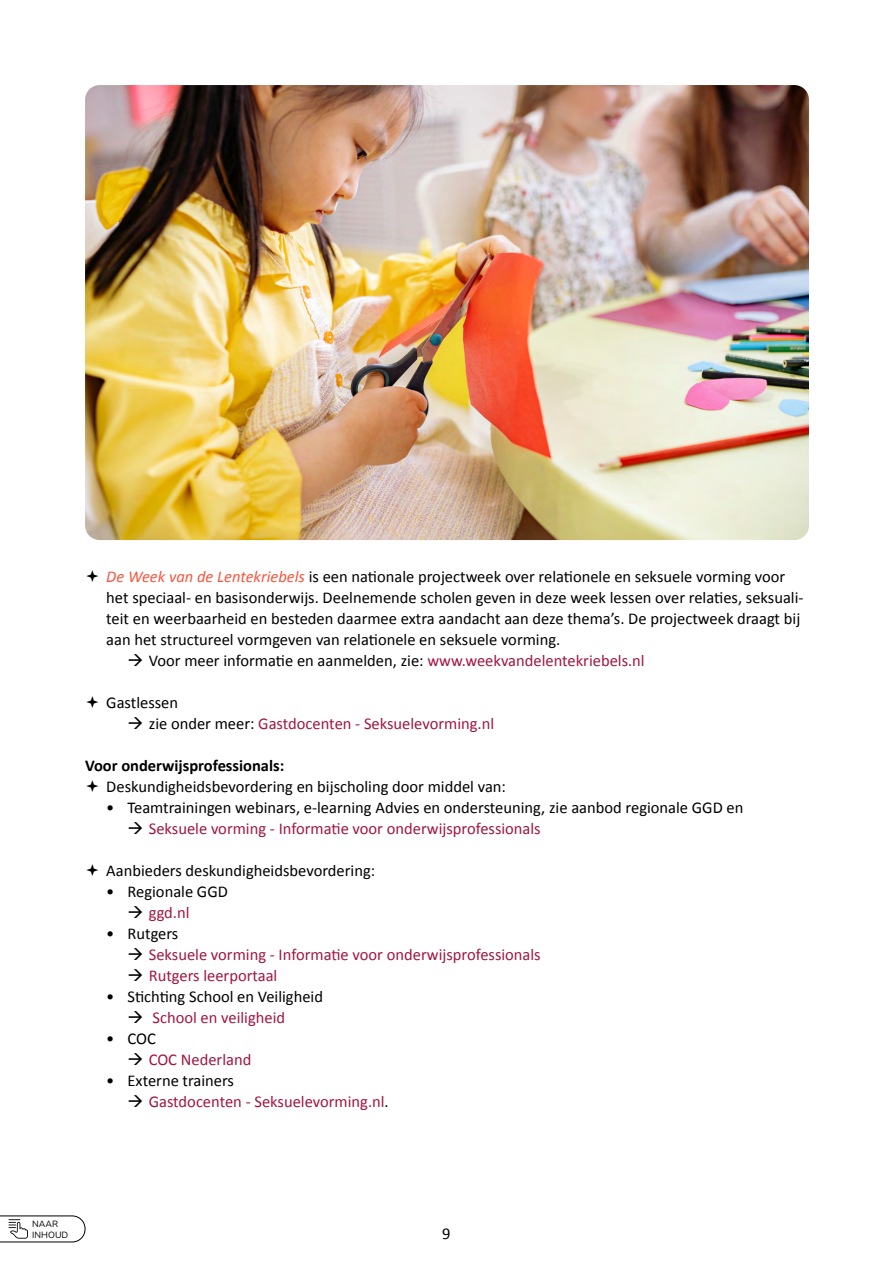
<style>
.page{position:relative;width:893px;height:1263px;background:#fff}
.page>*{position:absolute;margin:0;border:0;box-sizing:border-box;transform-origin:0 0}
.t1{font:16.5px "Calibri";color:#000}
.t2{font:16.5px/21px "Calibri";color:#a1163f}
.t3{font:700 16.5px "Calibri";color:#000}
.t4{font:9px/10.9px "Nunito";color:#000}
.s1{font-style:italic;color:#f8553e}
.s2{color:#a1163f}
.s3{color:#000}
</style>
<div class="page">
<svg style="left:0;top:1215px;width:86px;height:28px"></svg>
<img style="left:85px;top:85px;width:724px;height:455px">
<p class="t1" style="left:106px;top:566px;width:681px"><span class="s1">De Week van de Lentekriebels</span> is een nationale projectweek over relationele en seksuele vorming voor</p>
<p class="t1" style="left:106px;top:587px;width:699px">het speciaal- en basisonderwijs. Deelnemende scholen geven in deze week lessen over relaties, seksuali-</p>
<p class="t1" style="left:106px;top:608px;width:695px">teit en weerbaarheid en besteden daarmee extra aandacht aan deze thema’s. De projectweek draagt bij</p>
<p class="t1" style="left:106px;top:629px;width:455px">aan het structureel vormgeven van relationele en seksuele vorming.</p>
<p class="t1" style="left:149px;top:650px;width:497px">Voor meer informatie en aanmelden, zie: <span class="s2">www.weekvandelentekriebels.nl</span></p>
<p class="t2" style="left:149px;top:692px;width:347px;text-indent:-43px"><span class="s3">Gastlessen<br>zie onder meer:</span> Gastdocenten - Seksuelevorming.nl</p>
<p class="t3" style="left:85px;top:755px;width:201px">Voor onderwijsprofessionals:</p>
<p class="t1" style="left:106px;top:776px;width:401px">Deskundigheidsbevordering en bijscholing door middel van:</p>
<p class="t1" style="left:106px;top:797px;width:639px">• Teamtrainingen webinars, e-learning Advies en ondersteuning, zie aanbod regionale GGD en</p>
<p class="t2" style="left:149px;top:818px;width:393px">Seksuele vorming - Informatie voor onderwijsprofessionals</p>
<p class="t1" style="left:106px;top:860px;width:270px">Aanbieders deskundigheidsbevordering:</p>
<p class="t1" style="left:106px;top:881px;width:123px">• Regionale GGD</p>
<p class="t2" style="left:149px;top:902px;width:42px">ggd.nl</p>
<p class="t1" style="left:106px;top:923px;width:74px">• Rutgers</p>
<p class="t2" style="left:149px;top:944px;width:393px">Seksuele vorming - Informatie voor onderwijsprofessionals<br>Rutgers leerportaal</p>
<p class="t1" style="left:106px;top:986px;width:218px">• Stichting School en Veiligheid</p>
<p class="t2" style="left:152px;top:1007px;width:134px">School en veiligheid</p>
<p class="t1" style="left:106px;top:1028px;width:51px">• COC</p>
<p class="t2" style="left:149px;top:1049px;width:104px">COC Nederland</p>
<p class="t2" style="left:149px;top:1070px;width:242px;text-indent:-43px"><span class="s3">• Externe trainers<br></span>Gastdocenten - Seksuelevorming.nl<span class="s3">.</span></p>
<p class="t4" style="left:32px;top:1218px;width:37px">NAAR<br>INHOUD</p>
<p class="t1" style="left:442px;top:1223px;width:10px">9</p>
</div>
